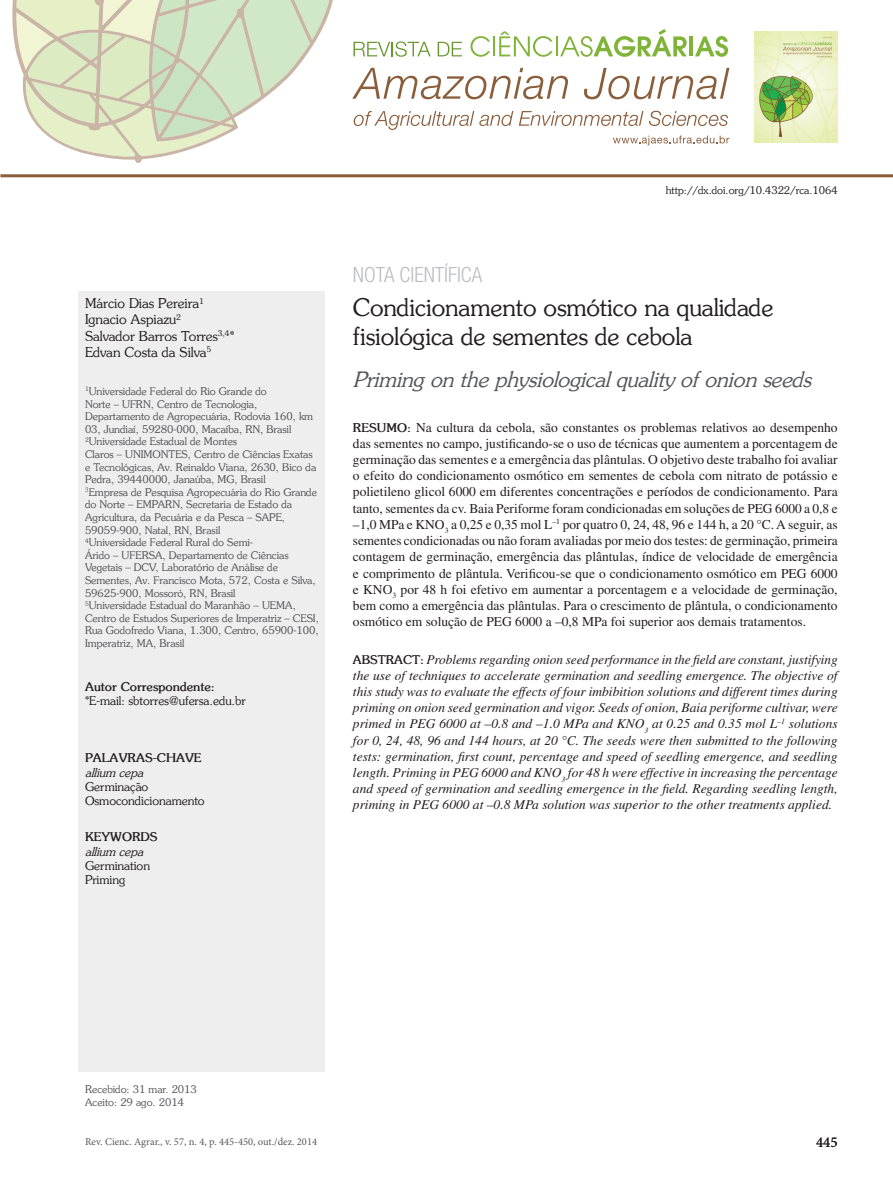
<style>
.page{position:relative;width:893px;height:1191px;background:#fff}
.page>*{position:absolute;margin:0;border:0;box-sizing:border-box;transform-origin:0 0}
.t1{font:24px/28.8px "Souvenir";color:#231f20}
.t2{font:italic 21px "Souvenir";color:#57585a}
.t3{font:300 condensed 21px "Helvetica Neue";color:#bcbdc0}
.t4{font:15px "Minion Pro";color:#231f20}
.t5{font:13.5px/16.2px "Times";color:#231f20;text-align:justify}
.t6{font:italic 13.5px/16.2px "Times";color:#231f20;text-align:justify}
.t7{font:13.5px/16.2px "Souvenir";color:#231f20}
.t8{font:12px/14.4px "Souvenir";color:#231f20}
.t9{font:700 12px "Souvenir";color:#231f20}
.t10{font:italic 12px "Souvenir";color:#231f20}
.t11{font:10.5px/12.6px "Souvenir";color:#545456}
.t12{font:10.5px "Minion Pro";color:#57585a}
.t13{font:10.5px/12.6px "Souvenir";color:#57585a}
.t14{font:10.5px "Souvenir";color:#231f20}
.s1{font-family:"Souvenir";font-weight:700;font-size:12px}
.s2{font-family:"Souvenir";font-weight:700;font-style:normal;font-size:12px}
</style>
<div class="page">
<div style="left:79px;top:291px;width:246px;height:780px;background:#eeeeef"></div>
<svg style="left:12px;top:0;width:321px;height:163px"></svg>
<hr style="left:0;top:174px;width:893px;height:3px;background:#8a5d3b">
<svg style="left:353px;top:41px;width:78px;height:16px"></svg>
<svg style="left:438px;top:42px;width:24px;height:14px"></svg>
<svg style="left:470px;top:36px;width:20px;height:21px"></svg>
<hr style="left:493px;top:36px;width:2px;height:20px;background:#7fb438">
<svg style="left:499px;top:31px;width:54px;height:26px"></svg>
<hr style="left:556px;top:36px;width:2px;height:20px;background:#7fb438">
<svg style="left:560px;top:29px;width:127px;height:28px"></svg>
<hr style="left:689px;top:36px;width:4px;height:20px;background:#7fb438">
<svg style="left:695px;top:36px;width:33px;height:21px"></svg>
<svg style="left:352px;top:68px;width:216px;height:31px"></svg>
<svg style="left:584px;top:68px;width:145px;height:31px"></svg>
<svg style="left:354px;top:111px;width:159px;height:19px"></svg>
<svg style="left:519px;top:111px;width:124px;height:15px"></svg>
<svg style="left:649px;top:111px;width:79px;height:15px"></svg>
<svg style="left:613px;top:136px;width:116px;height:9px"></svg>
<img style="left:755px;top:32px;width:83px;height:110px">
<p class="t7" style="left:85px;top:295px;width:151px">Márcio Dias Pereira<sup>1<br></sup>Ignacio Aspiazu<sup>2<br></sup>Salvador Barros Torres<sup>3,4</sup>*<br>Edvan Costa da Silva<sup>5</sup></p>
<p class="t11" style="left:85px;top:384px;width:235px"><sup>1</sup>Universidade Federal do Rio Grande do<br>Norte – UFRN, Centro de Tecnologia, Departamento de Agropecuária, Rodovia 160, km 03, Jundiaí, 59280-000, Macaíba, RN, Brasil <sup>2</sup>Universidade Estadual de Montes<br>Claros – UNIMONTES, Centro de Ciências Exatas e Tecnológicas, Av. Reinaldo Viana, 2630, Bico da Pedra, 39440000, Janaúba, MG, Brasil<br><sup>3</sup>Empresa de Pesquisa Agropecuária do Rio Grande do Norte – EMPARN, Secretaria de Estado da Agricultura, da Pecuária e da Pesca – SAPE, 59059-900, Natal, RN, Brasil<br><sup>4</sup>Universidade Federal Rural do Semi-<br>Árido – UFERSA, Departamento de Ciências Vegetais – DCV, Laboratório de Análise de Sementes, Av. Francisco Mota, 572, Costa e Silva, 59625-900, Mossoró, RN, Brasil<br><sup>5</sup>Universidade Estadual do Maranhão – UEMA, Centro de Estudos Superiores de Imperatriz – CESI, Rua Godofredo Viana, 1.300, Centro, 65900-100, Imperatriz, MA, Brasil</p>
<p class="t9" style="left:85px;top:679px;width:131px">Autor Correspondente:</p>
<p class="t8" style="left:85px;top:693px;width:162px">*E-mail: sbtorres@ufersa.edu.br</p>
<p class="t9" style="left:85px;top:750px;width:118px">PALAVRAS-CHAVE</p>
<p class="t10" style="left:85px;top:765px;width:60px">allium cepa</p>
<p class="t8" style="left:85px;top:779px;width:121px">Germinação<br>Osmocondicionamento</p>
<p class="t9" style="left:85px;top:829px;width:74px">KEYWORDS</p>
<p class="t10" style="left:85px;top:843px;width:60px">allium cepa</p>
<p class="t8" style="left:85px;top:858px;width:66px">Germination<br>Priming</p>
<h2 class="t3" style="left:353px;top:262px;width:131px">NOTA CIENTÍFICA</h2>
<p class="t14" style="left:666px;top:184px;width:173px">http://dx.doi.org/10.4322/rca.1064</p>
<h1 class="t1" style="left:353px;top:292px;width:422px">Condicionamento osmótico na qualidade fisiológica de sementes de cebola</h1>
<h2 class="t2" style="left:353px;top:366px;width:459px">Priming on the physiological quality of onion seeds</h2>
<p class="t5" style="left:353px;top:419px;width:486px"><span class="s1">RESUMO:</span> Na cultura da cebola, são constantes os problemas relativos ao desempenho das sementes no campo, justificando-se o uso de técnicas que aumentem a porcentagem de germinação das sementes e a emergência das plântulas. O objetivo deste trabalho foi avaliar o efeito do condicionamento osmótico em sementes de cebola com nitrato de potássio e polietileno glicol 6000 em diferentes concentrações e períodos de condicionamento. Para tanto, sementes da cv. Baia Periforme foram condicionadas em soluções de PEG 6000 a 0,8 e –1,0 MPa e KNO<sub>3</sub> a 0,25 e 0,35 mol L<sup>–1</sup> por quatro 0, 24, 48, 96 e 144 h, a 20 °C. A seguir, as sementes condicionadas ou não foram avaliadas por meio dos testes: de germinação, primeira contagem de germinação, emergência das plântulas, índice de velocidade de emergência e comprimento de plântula. Verificou-se que o condicionamento osmótico em PEG 6000 e KNO<sub>3</sub> por 48 h foi efetivo em aumentar a porcentagem e a velocidade de germinação, bem como a emergência das plântulas. Para o crescimento de plântula, o condicionamento osmótico em solução de PEG 6000 a –0,8 MPa foi superior aos demais tratamentos.</p>
<p class="t6" style="left:353px;top:651px;width:486px"><span class="s2">ABSTRACT:</span> Problems regarding onion seed performance in the field are constant, justifying the use of techniques to accelerate germination and seedling emergence. The objective of this study was to evaluate the effects of four imbibition solutions and different times during priming on onion seed germination and vigor. Seeds of onion, Baia periforme cultivar, were primed in PEG 6000 at –0.8 and –1.0 MPa and KNO<sub>3</sub> at 0.25 and 0.35 mol L<sup>–1</sup> solutions for 0, 24, 48, 96 and 144 hours, at 20 °C. The seeds were then submitted to the following tests: germination, first count, percentage and speed of seedling emergence, and seedling length. Priming in PEG 6000 and KNO<sub>3</sub> for 48 h were effective in increasing the percentage and speed of germination and seedling emergence in the field. Regarding seedling length, priming in PEG 6000 at –0.8 MPa solution was superior to the other treatments applied.</p>
<p class="t13" style="left:85px;top:1083px;width:113px">Recebido: 31 mar. 2013<br>Aceito: 29 ago. 2014</p>
<p class="t12" style="left:85px;top:1135px;width:234px">Rev. Cienc. Agrar., v. 57, n. 4, p. 445-450, out./dez. 2014</p>
<p class="t4" style="left:816px;top:1131px;width:23px">445</p>
</div>
